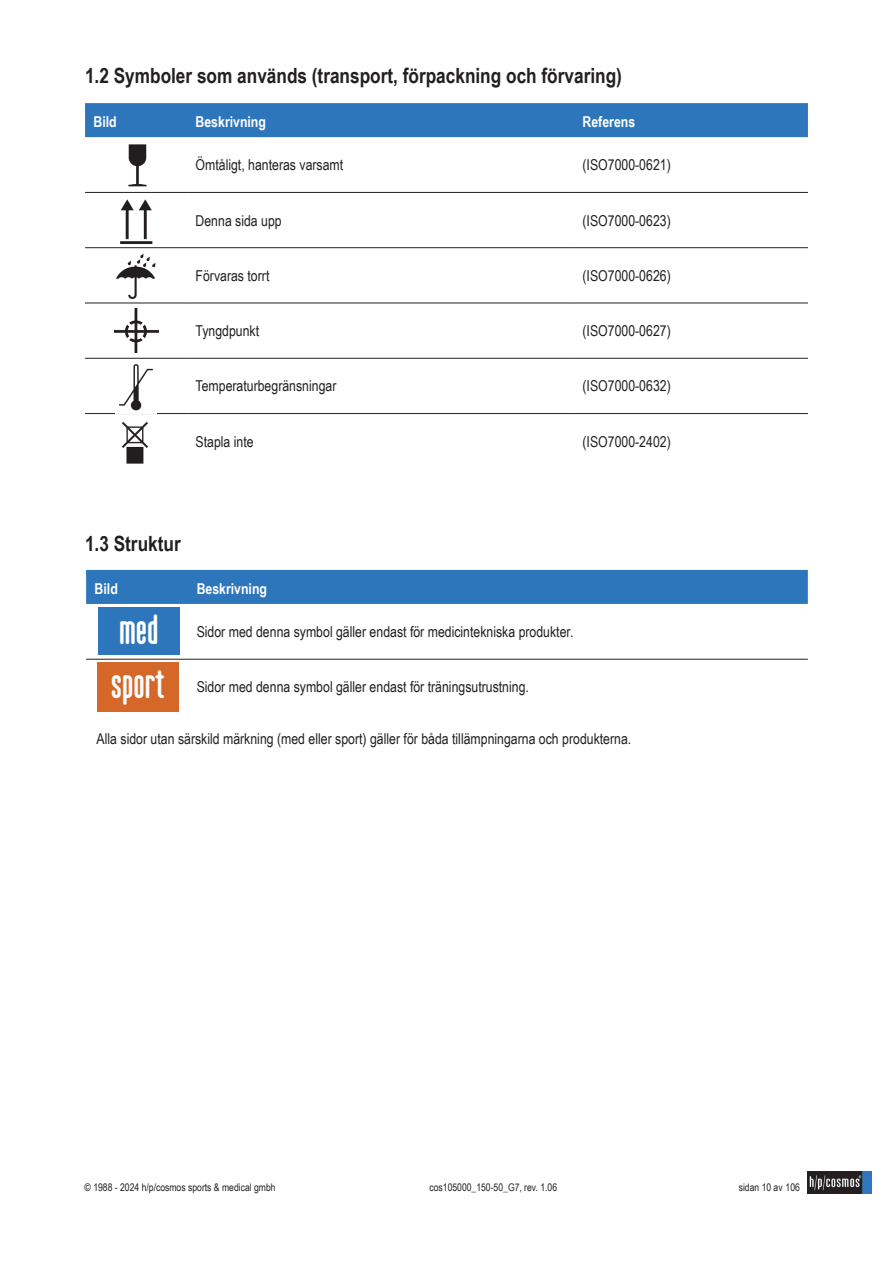
<style>
.page{position:relative;width:893px;height:1263px;background:#fff}
.page>*{position:absolute;margin:0;border:0;box-sizing:border-box;transform-origin:0 0}
.t1{font:37.5px "Marten Pro";color:#fbfdfe}
.t2{font:37.5px "Marten Pro";color:#fff}
.t3{font:24px "Marten Pro";color:#fbfdfe}
.t4{font:700 21px "Arial Narrow";color:#231f20}
.t5{font:15px "Arial Narrow";color:#231f20}
.t6{font:700 15px "Arial Narrow";color:#fff}
.t7{font:10.5px "Arial Narrow";color:#231f20}
</style>
<div class="page">
<img style="left:808px;top:1171px;width:64px;height:22px">
<div style="left:85px;top:103px;width:723px;height:34px;background:#2e76bc"></div>
<hr style="left:85px;top:192px;width:102px;height:1px;background:#231f20">
<hr style="left:187px;top:192px;width:387px;height:1px;background:#231f20">
<hr style="left:574px;top:192px;width:234px;height:1px;background:#231f20">
<hr style="left:85px;top:247px;width:102px;height:1px;background:#231f20">
<hr style="left:187px;top:247px;width:387px;height:1px;background:#231f20">
<hr style="left:574px;top:247px;width:234px;height:1px;background:#231f20">
<hr style="left:85px;top:303px;width:102px;height:1px;background:#231f20">
<hr style="left:187px;top:303px;width:387px;height:1px;background:#231f20">
<hr style="left:574px;top:303px;width:234px;height:1px;background:#231f20">
<hr style="left:85px;top:358px;width:102px;height:1px;background:#231f20">
<hr style="left:187px;top:358px;width:387px;height:1px;background:#231f20">
<hr style="left:574px;top:358px;width:234px;height:1px;background:#231f20">
<hr style="left:85px;top:413px;width:102px;height:1px;background:#231f20">
<hr style="left:187px;top:413px;width:387px;height:1px;background:#231f20">
<hr style="left:574px;top:413px;width:234px;height:1px;background:#231f20">
<img style="left:128px;top:144px;width:19px;height:43px">
<img style="left:120px;top:199px;width:33px;height:45px">
<img style="left:116px;top:254px;width:40px;height:46px">
<img style="left:114px;top:309px;width:45px;height:44px">
<img style="left:119px;top:364px;width:34px;height:47px">
<img style="left:121px;top:421px;width:27px;height:43px">
<div style="left:86px;top:570px;width:722px;height:34px;background:#2e76bc"></div>
<hr style="left:86px;top:659px;width:102px;height:1px;background:#231f20">
<hr style="left:188px;top:659px;width:620px;height:1px;background:#231f20">
<div style="left:98px;top:608px;width:82px;height:47px;background:#2e76bc"></div>
<div style="left:97px;top:662px;width:82px;height:49px;background:#d56729"></div>
<h3 class="t4" style="left:85px;top:60px;width:538px">1.2 Symboler som används (transport, förpackning och förvaring)</h3>
<p class="t6" style="left:94px;top:111px;width:25px">Bild</p>
<p class="t6" style="left:196px;top:111px;width:72px">Beskrivning</p>
<p class="t6" style="left:583px;top:111px;width:54px">Referens</p>
<p class="t5" style="left:196px;top:154px;width:149px">Ömtåligt, hanteras varsamt</p>
<p class="t5" style="left:583px;top:154px;width:90px">(ISO7000-0621)</p>
<p class="t5" style="left:196px;top:209px;width:88px">Denna sida upp</p>
<p class="t5" style="left:583px;top:209px;width:90px">(ISO7000-0623)</p>
<p class="t5" style="left:196px;top:264px;width:75px">Förvaras torrt</p>
<p class="t5" style="left:583px;top:264px;width:90px">(ISO7000-0626)</p>
<p class="t5" style="left:196px;top:320px;width:65px">Tyngdpunkt</p>
<p class="t5" style="left:583px;top:320px;width:90px">(ISO7000-0627)</p>
<p class="t5" style="left:196px;top:375px;width:142px">Temperaturbegränsningar</p>
<p class="t5" style="left:583px;top:375px;width:90px">(ISO7000-0632)</p>
<p class="t5" style="left:196px;top:430px;width:60px">Stapla inte</p>
<p class="t5" style="left:583px;top:430px;width:90px">(ISO7000-2402)</p>
<h3 class="t4" style="left:85px;top:527px;width:97px">1.3 Struktur</h3>
<p class="t6" style="left:95px;top:577px;width:25px">Bild</p>
<p class="t6" style="left:197px;top:577px;width:72px">Beskrivning</p>
<h2 class="t3" style="left:120px;top:615px;width:36px">sport</h2>
<p class="t5" style="left:197px;top:621px;width:378px">Sidor med denna symbol gäller endast för medicintekniska produkter.</p>
<h2 class="t3" style="left:120px;top:670px;width:36px">sport</h2>
<p class="t5" style="left:197px;top:676px;width:334px">Sidor med denna symbol gäller endast för träningsutrustning.</p>
<h1 class="t2" style="left:119px;top:602px;width:41px">med</h1>
<h1 class="t1" style="left:111px;top:656px;width:55px">sport</h1>
<p class="t5" style="left:97px;top:728px;width:536px">Alla sidor utan särskild märkning (med eller sport) gäller för båda tillämpningarna och produkterna.</p>
<p class="t7" style="left:85px;top:1179px;width:193px">© 1988 - 2024 h/p/cosmos sports &amp; medical gmbh</p>
<p class="t7" style="left:429px;top:1179px;width:129px">cos105000_150-50_G7, rev. 1.06</p>
<p class="t7" style="left:739px;top:1179px;width:63px">sidan 10 av 106</p>
</div>
